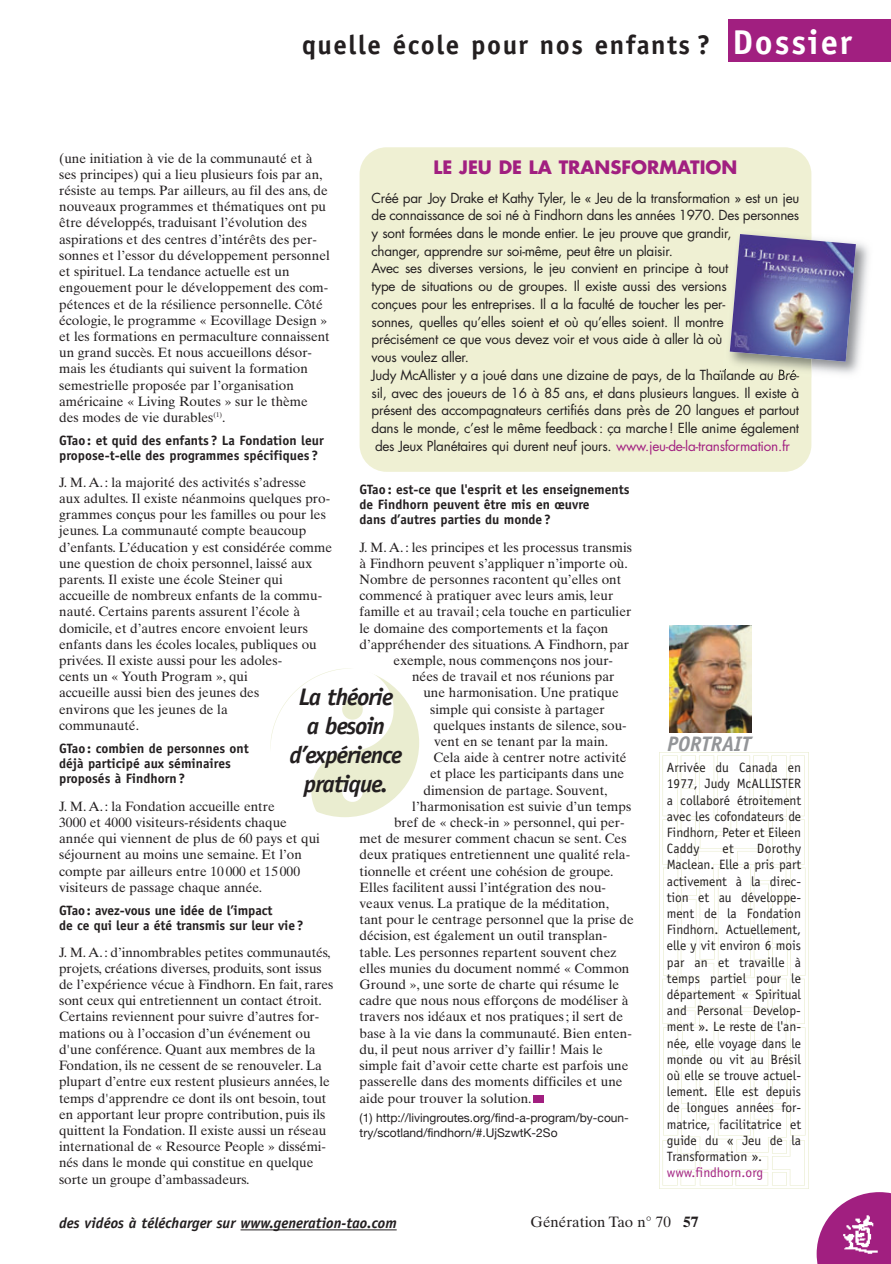
<style>
.page{position:relative;width:891px;height:1264px;background:#fff}
.page>*{position:absolute;margin:0;border:0;box-sizing:border-box;transform-origin:0 0}
.t1{font:700 27px "Officina Sans";letter-spacing:.055em;color:#231f20}
.t2{font:italic 700 24px/28.8px "Officina Sans";letter-spacing:-.04em;color:#231f20;text-align:center}
.t3{font:italic 700 21px "Officina Sans";color:#939598}
.t4{font:700 18px "Futura";color:#a11f80}
.t5{font:italic 700 15px "Officina Sans";color:#231f20}
.t6{font:15px "Times Ten";color:#231f20}
.t7{font:13.5px/16.2px "Times Ten";color:#231f20}
.t8{font:13.5px/17.7px "Futura";letter-spacing:-.02em;color:#231f20}
.t9{font:13.5px/16.2px "Officina Sans";color:#231f20;text-align:justify}
.t10{font:700 13.5px/15px "Officina Sans";color:#231f20}
.t11{font:13.5px "Officina Sans";color:#a11f80}
.t12{font:12px/15px "Helvetica Neue";color:#231f20}
.s1{font-size:34.5px;color:#fff}
.s2{color:#a11f80}
.s3{font-weight:700}
</style>
<div class="page">
<hr style="left:241px;top:1229px;width:156px;height:1px;background:#231f20">
<div style="left:728px;top:20px;width:163px;height:42px;background:#a11f80"></div>
<div style="left:533px;top:1095px;width:11px;height:7px;background:#a11f80"></div>
<img style="left:659px;top:753px;width:150px;height:435px">
<img style="left:669px;top:625px;width:83px;height:107px">
<img style="left:270px;top:668px;width:149px;height:149px;border-radius:50%">
<div style="left:360px;top:147px;width:451px;height:325px;background:#eff0d3;border-radius:27px"></div>
<img style="left:811px;top:233px;width:58px;height:149px">
<img style="left:724px;top:349px;width:87px;height:28px">
<img style="left:730px;top:234px;width:126px;height:128px">
<svg style="left:817px;top:1192px;width:74px;height:72px"></svg>
<h1 class="t1" style="left:302px;top:35px;width:551px">quelle école pour nos enfants ? <span class="s1">Dossier</span></h1>
<p class="t7" style="left:59px;top:151px;width:272px">(une initiation à vie de la communauté et à ses principes) qui a lieu plusieurs fois par an, résiste au temps. Par ailleurs, au fil des ans, de nouveaux programmes et thématiques ont pu être développés, traduisant l’évolution des aspirations et des centres d’intérêts des per&shy;sonnes et l’essor du développement personnel et spirituel. La tendance actuelle est un engouement pour le développement des com&shy;pétences et de la résilience personnelle. Côté écologie, le programme « Ecovillage Design » et les formations en permaculture connaissent un grand succès. Et nous accueillons désor&shy;mais les étudiants qui suivent la formation semestrielle proposée par l’organisation américaine « Living Routes » sur le thème des modes de vie durables<sup>(1)</sup>.</p>
<p class="t10" style="left:59px;top:434px;width:266px">GTao: et quid des enfants? La Fondation leur propose-t-elle des programmes spécifiques?</p>
<p class="t7" style="left:59px;top:475px;width:274px">J. M. A. : la majorité des activités s’adresse<br>aux adultes. Il existe néanmoins quelques pro&shy;grammes conçus pour les familles ou pour les jeunes. La communauté compte beaucoup d’enfants. L’éducation y est considérée comme une question de choix personnel, laissé aux parents. Il existe une école Steiner qui accueille de nombreux enfants de la commu&shy;nauté. Certains parents assurent l’école à domicile, et d’autres encore envoient leurs enfants dans les écoles locales, publiques ou privées. Il existe aussi pour les adoles-<br>cents un « Youth Program », qui<br>accueille aussi bien des jeunes des<br>environs que les jeunes de la<br>communauté.</p>
<p class="t10" style="left:59px;top:742px;width:191px">GTao: combien de personnes ont déjà participé aux séminaires proposés à Findhorn?</p>
<p class="t7" style="left:59px;top:799px;width:262px">J. M. A. : la Fondation accueille entre<br>3000 et 4000 visiteurs-résidents chaque année qui viennent de plus de 60 pays et qui séjournent au moins une semaine. Et l’on compte par ailleurs entre 10 000 et 15 000 visiteurs de passage chaque année.</p>
<p class="t10" style="left:59px;top:904px;width:246px">GTao: avez-vous une idée de l’impact<br>de ce qui leur a été transmis sur leur vie?</p>
<p class="t7" style="left:59px;top:945px;width:276px">J. M. A.: d’innombrables petites communautés, projets, créations diverses, produits, sont issus de l’expérience vécue à Findhorn. En fait, rares sont ceux qui entretiennent un contact étroit.<br>Certains reviennent pour suivre d’autres for&shy;mations ou à l’occasion d’un événement ou d'une conférence. Quant aux membres de la Fondation, ils ne cessent de se renouveler. La plupart d’entre eux restent plusieurs années, le temps d'apprendre ce dont ils ont besoin, tout en apportant leur propre contribution, puis ils quittent la Fondation. Il existe aussi un réseau international de « Resource People » dissémi&shy;nés dans le monde qui constitue en quelque sorte un groupe d’ambassadeurs.</p>
<h3 class="t4" style="left:434px;top:159px;width:305px">LE JEU DE LA TRANSFORMATION</h3>
<p class="t8" style="left:372px;top:190px;width:429px">Créé par Joy Drake et Kathy Tyler, le « Jeu de la transformation » est un jeu de connaissance de soi né à Findhorn dans les années 1970. Des personnes y sont formées dans le monde entier. Le jeu prouve que grandir,<br>changer, apprendre sur soi-même, peut être un plaisir.<br>Avec ses diverses versions, le jeu convient en principe à tout<br>type de situations ou de groupes. Il existe aussi des versions<br>conçues pour les entreprises. Il a la faculté de toucher les per-<br>sonnes, quelles qu’elles soient et où qu’elles soient. Il montre<br>précisément ce que vous devez voir et vous aide à aller là où<br>vous voulez aller.<br>Judy McAllister y a joué dans une dizaine de pays, de la Thaïlande au Bré&shy;sil, avec des joueurs de 16 à 85 ans, et dans plusieurs langues. Il existe à présent des accompagnateurs certifiés dans près de 20 langues et partout dans le monde, c’est le même feedback: ça marche! Elle anime également des Jeux Planétaires qui durent neuf jours. <span class="s2">www.jeu-de-la-transformation.fr</span></p>
<p class="t10" style="left:360px;top:483px;width:271px">GTao: est-ce que l'esprit et les enseignements de Findhorn peuvent être mis en œuvre<br>dans d’autres parties du monde?</p>
<p class="t7" style="left:360px;top:540px;width:274px">J. M. A. : les principes et les processus transmis</p>
<p class="t7" style="left:360px;top:556px;width:270px">à Findhorn peuvent s’appliquer n’importe où.</p>
<p class="t7" style="left:360px;top:572px;width:263px">Nombre de personnes racontent qu’elles ont</p>
<p class="t7" style="left:360px;top:589px;width:255px">commencé à pratiquer avec leurs amis, leur</p>
<p class="t7" style="left:360px;top:605px;width:273px">famille et au travail ; cela touche en particulier</p>
<p class="t7" style="left:360px;top:621px;width:250px">le domaine des comportements et la façon</p>
<p class="t7" style="left:360px;top:637px;width:271px">d’appréhender des situations. A Findhorn, par</p>
<p class="t7" style="left:394px;top:653px;width:221px">exemple, nous commençons nos jour-</p>
<p class="t7" style="left:412px;top:670px;width:204px">nées de travail et nos réunions par</p>
<p class="t7" style="left:423px;top:686px;width:197px">une harmonisation. Une pratique</p>
<p class="t7" style="left:430px;top:702px;width:176px">simple qui consiste à partager</p>
<p class="t7" style="left:433px;top:718px;width:195px">quelques instants de silence, sou-</p>
<p class="t7" style="left:434px;top:734px;width:176px">vent en se tenant par la main.</p>
<p class="t7" style="left:433px;top:751px;width:195px">Cela aide à centrer notre activité</p>
<p class="t7" style="left:430px;top:767px;width:196px">et place les participants dans une</p>
<p class="t7" style="left:424px;top:783px;width:185px">dimension de partage. Souvent,</p>
<p class="t7" style="left:412px;top:799px;width:220px">l’harmonisation est suivie d’un temps</p>
<p class="t7" style="left:394px;top:815px;width:232px">bref de « check-in » personnel, qui per-</p>
<p class="t7" style="left:360px;top:832px;width:269px">met de mesurer comment chacun se sent. Ces</p>
<p class="t7" style="left:360px;top:848px;width:272px">deux pratiques entretiennent une qualité rela-</p>
<p class="t7" style="left:360px;top:864px;width:255px">tionnelle et créent une cohésion de groupe.</p>
<p class="t7" style="left:360px;top:880px;width:248px">Elles facilitent aussi l’intégration des nou-</p>
<p class="t7" style="left:360px;top:896px;width:251px">veaux venus. La pratique de la méditation,</p>
<p class="t7" style="left:360px;top:913px;width:276px">tant pour le centrage personnel que la prise de</p>
<p class="t7" style="left:360px;top:929px;width:249px">décision, est également un outil transplan-</p>
<p class="t7" style="left:360px;top:945px;width:258px">table. Les personnes repartent souvent chez</p>
<p class="t7" style="left:360px;top:961px;width:271px">elles munies du document nommé « Common</p>
<p class="t7" style="left:360px;top:977px;width:261px">Ground », une sorte de charte qui résume le</p>
<p class="t7" style="left:360px;top:994px;width:271px">cadre que nous nous efforçons de modéliser à</p>
<p class="t7" style="left:360px;top:1010px;width:265px">travers nos idéaux et nos pratiques ; il sert de</p>
<p class="t7" style="left:360px;top:1026px;width:274px">base à la vie dans la communauté. Bien enten-</p>
<p class="t7" style="left:360px;top:1042px;width:245px">du, il peut nous arriver d’y faillir ! Mais le</p>
<p class="t7" style="left:360px;top:1058px;width:271px">simple fait d’avoir cette charte est parfois une</p>
<p class="t7" style="left:360px;top:1075px;width:265px">passerelle dans des moments difficiles et une</p>
<p class="t7" style="left:360px;top:1091px;width:174px">aide pour trouver la solution.</p>
<p class="t12" style="left:360px;top:1110px;width:271px">(1) http://livingroutes.org/find-a-program/by-coun&shy;try/scotland/findhorn/#.UjSzwtK-2So</p>
<h2 class="t2" style="left:290px;top:685px;width:114px">La théorie a besoin d’expérience pratique.</h2>
<h3 class="t3" style="left:667px;top:735px;width:86px">PORTRAIT</h3>
<p class="t9" style="left:667px;top:760px;width:136px">Arrivée du Canada en 1977, Judy McALLISTER a collaboré étroitement avec les cofondateurs de Findhorn, Peter et Eileen Caddy</p>
<p class="t9" style="left:667px;top:841px;width:136px;text-indent:90px">Dorothy Maclean. Elle a pris part activement à la direc&shy;tion et au développe&shy;ment de la Fondation Findhorn. Actuellement, elle y vit environ 6 mois par an et travaille à temps partiel pour le département « Spiritual and Personal Develop&shy;ment ». Le reste de l'an&shy;née, elle voyage dans le monde ou vit au Brésil où elle se trouve actuel&shy;lement. Elle est depuis de longues années for&shy;matrice, facilitatrice et guide du « Jeu de la Transformation ».</p>
<p class="t11" style="left:667px;top:1167px;width:98px">www.findhorn.org</p>
<p class="t9" style="left:723px;top:841px;width:13px">et</p>
<p class="t5" style="left:59px;top:1217px;width:339px">des vidéos à télécharger sur www.generation-tao.com</p>
<p class="t6" style="left:531px;top:1216px;width:169px">Génération Tao n° 70 <span class="s3">57</span></p>
</div>
